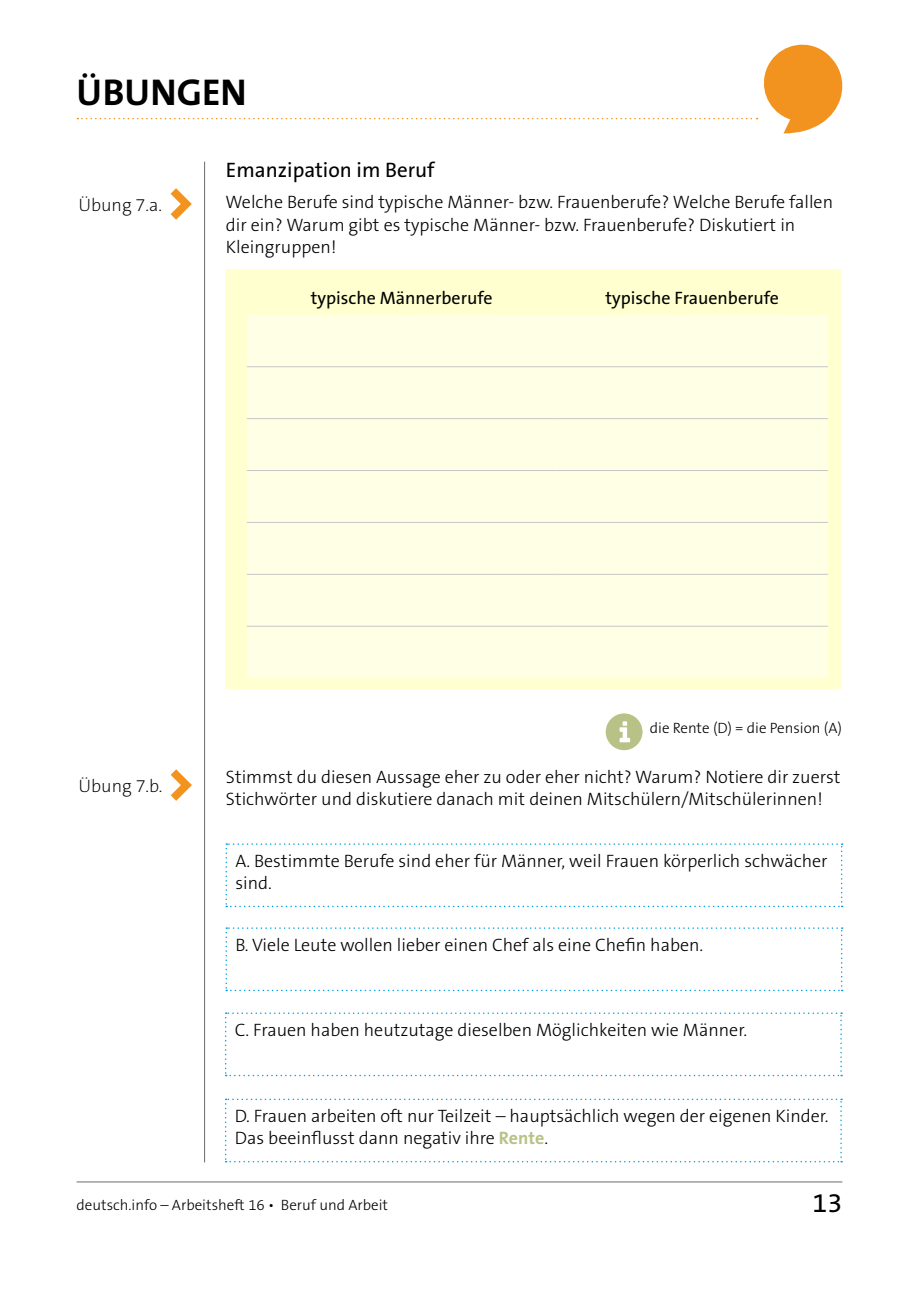
<style>
.page{position:relative;width:919px;height:1289px;background:#fff}
.page>*{position:absolute;margin:0;border:0;box-sizing:border-box;transform-origin:0 0}
.t1{font:700 37.5px "The Sans B7";color:#000}
.t2{font:27px "The Sans B5 Plain";color:#000}
.ExerciseTitle{font:21px "The Sans B5 Plain";color:#000}
.NormalText{font:300 18px/22.5px "The Sans B3";color:#000}
.NormalText-2{font:18px "The Sans B5 Plain";color:#000}
.t3{font:200 18px "The Sans B2";color:#000}
.NoteText{font:300 15px "The Sans B3";color:#000}
.s1{font-family:"The Sans B7";font-weight:700;color:#b8c287}
</style>
<div class="page">
<svg style="left:77px;top:44px;width:766px;height:89px"></svg>
<hr style="left:77px;top:1181px;width:765px;height:1px;background:#6c6c6c">
<hr style="left:204px;top:162px;width:1px;height:1000px;background:#6c6c6c">
<svg style="left:170px;top:188px;width:22px;height:32px"></svg>
<div style="left:225px;top:269px;width:617px;height:419px;background:#ffffcf"></div>
<div style="left:247px;top:315px;width:580px;height:363px;background:#ffffe5"></div>
<hr style="left:247px;top:366px;width:309px;height:1px;background:#c6c6c6">
<hr style="left:556px;top:366px;width:271px;height:1px;background:#c6c6c6">
<hr style="left:247px;top:418px;width:309px;height:1px;background:#c6c6c6">
<hr style="left:556px;top:418px;width:271px;height:1px;background:#c6c6c6">
<hr style="left:247px;top:470px;width:309px;height:1px;background:#c6c6c6">
<hr style="left:556px;top:470px;width:271px;height:1px;background:#c6c6c6">
<hr style="left:247px;top:522px;width:309px;height:1px;background:#c6c6c6">
<hr style="left:556px;top:522px;width:271px;height:1px;background:#c6c6c6">
<hr style="left:247px;top:574px;width:309px;height:1px;background:#c6c6c6">
<hr style="left:556px;top:574px;width:271px;height:1px;background:#c6c6c6">
<hr style="left:247px;top:626px;width:309px;height:1px;background:#c6c6c6">
<hr style="left:556px;top:626px;width:271px;height:1px;background:#c6c6c6">
<svg style="left:171px;top:769px;width:21px;height:31px"></svg>
<svg style="left:225px;top:843px;width:617px;height:64px"></svg>
<svg style="left:225px;top:927px;width:617px;height:64px"></svg>
<svg style="left:225px;top:1012px;width:617px;height:64px"></svg>
<svg style="left:225px;top:1098px;width:617px;height:64px"></svg>
<svg style="left:605px;top:713px;width:37px;height:37px"></svg>
<h1 class="t1" style="left:77px;top:72px;width:172px">ÜBUNGEN</h1>
<p class="t3" style="left:78px;top:195px;width:85px">Übung 7.a.</p>
<p class="ExerciseTitle" style="left:226px;top:159px;width:210px">Emanzipation im Beruf</p>
<p class="NormalText" style="left:225px;top:191px;width:609px">Welche Berufe sind typische Männer- bzw. Frauenberufe? Welche Berufe fallen dir ein? Warum gibt es typische Männer- bzw. Frauenberufe? Diskutiert in<br>Kleingruppen!</p>
<p class="NormalText-2" style="left:311px;top:288px;width:183px">typische Männerberufe</p>
<p class="NormalText-2" style="left:605px;top:288px;width:175px">typische Frauenberufe</p>
<p class="t3" style="left:78px;top:776px;width:85px">Übung 7.b.</p>
<p class="NoteText" style="left:650px;top:719px;width:193px">die Rente (D) = die Pension (A)</p>
<p class="NormalText" style="left:226px;top:766px;width:616px">Stimmst du diesen Aussage eher zu oder eher nicht? Warum? Notiere dir zuerst<br>Stichwörter und diskutiere danach mit deinen Mitschülern/Mitschülerinnen!</p>
<p class="NormalText" style="left:235px;top:849px;width:593px">A. Bestimmte Berufe sind eher für Männer, weil Frauen körperlich schwächer sind.</p>
<p class="NormalText" style="left:235px;top:933px;width:469px">B. Viele Leute wollen lieber einen Chef als eine Chefin haben.</p>
<p class="NormalText" style="left:235px;top:1019px;width:513px">C. Frauen haben heutzutage dieselben Möglichkeiten wie Männer.</p>
<p class="NormalText" style="left:235px;top:1105px;width:595px">D. Frauen arbeiten oft nur Teilzeit – hauptsächlich wegen der eigenen Kinder.<br>Das beeinflusst dann negativ ihre <span class="s1">Rente</span>.</p>
<p class="NoteText" style="left:77px;top:1196px;width:313px">deutsch.info – Arbeitsheft 16 • Beruf und Arbeit</p>
<h2 class="t2" style="left:812px;top:1188px;width:31px">13</h2>
</div>
